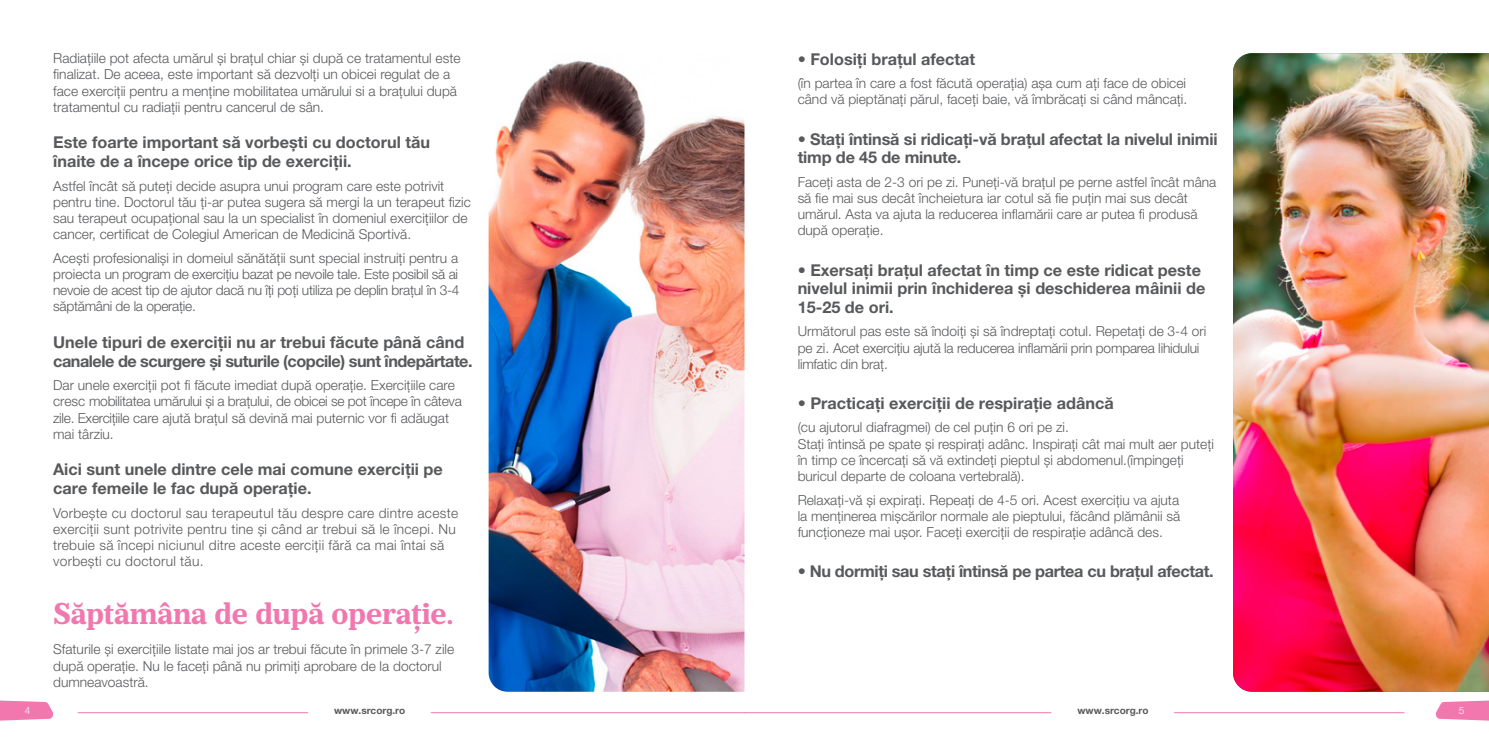
<style>
.page{position:relative;width:1489px;height:745px;background:#fff}
.page>*{position:absolute;margin:0;border:0;box-sizing:border-box;transform-origin:0 0}
.t1{font:700 30px "Prumo Banner";color:#f177ae}
.t2{font:700 16.25px/18.8px "Helvetica Neue LT Pro";color:#58595b}
.t3{font:700 16.25px/18.8px "Helvetica Neue LT Pro";letter-spacing:-.03em;color:#58595b}
.t4{font:700 16.25px "Helvetica Neue LT Pro";letter-spacing:-.02em;color:#58595b}
.t5{font:300 13.75px/16.2px "Helvetica Neue LT Pro";color:#58595b}
.t6{font:300 13.75px/16.2px "Helvetica Neue LT Pro";letter-spacing:.02em;color:#58595b}
.t7{font:700 10px "Helvetica Neue LT Pro";color:#58595b}
.t8{font:300 10px "Helvetica Neue LT Pro";color:#fff}
</style>
<div class="page">
<svg style="left:0;top:700px;width:54px;height:20px"></svg>
<svg style="left:1435px;top:700px;width:53px;height:20px"></svg>
<hr style="left:78px;top:712px;width:230px;height:1px;background:#f177ae">
<hr style="left:431px;top:712px;width:313px;height:1px;background:#f177ae">
<hr style="left:744px;top:712px;width:306px;height:1px;background:#f177ae">
<hr style="left:1174px;top:712px;width:229px;height:1px;background:#f177ae">
<img style="left:1233px;top:53px;width:255px;height:638px">
<img style="left:488px;top:60px;width:256px;height:631px">
<p class="t5" style="left:53px;top:50px;width:409px">Radiațiile pot afecta umărul și brațul chiar și după ce tratamentul este finalizat. De aceea, este important să dezvolți un obicei regulat de a face exerciții pentru a menține mobilitatea umărului si a brațului după tratamentul cu radiații pentru cancerul de sân.</p>
<p class="t2" style="left:53px;top:133px;width:378px">Este foarte important să vorbești cu doctorul tău înaite de a începe orice tip de exerciții.</p>
<p class="t5" style="left:53px;top:177px;width:419px">Astfel încât să puteți decide asupra unui program care este potrivit pentru tine. Doctorul tău ți-ar putea sugera să mergi la un terapeut fizic sau terapeut ocupațional sau la un specialist în domeniul exercițiilor de cancer, certificat de Colegiul American de Medicină Sportivă.</p>
<p class="t5" style="left:53px;top:249px;width:408px;text-align:justify">Acești profesionaliși in domeiul sănătății sunt special instruiți pentru a proiecta un program de exercițiu bazat pe nevoile tale. Este posibil să ai nevoie de acest tip de ajutor dacă nu îți poți utiliza pe deplin brațul în 3-4 săptămâni de la operație.</p>
<p class="t3" style="left:53px;top:332px;width:421px">Unele tipuri de exerciții nu ar trebui făcute până când canalele de scurgere și suturile (copcile) sunt îndepărtate.</p>
<p class="t5" style="left:53px;top:376px;width:410px">Dar unele exerciții pot fi făcute imediat după operație. Exercițiile care cresc mobilitatea umărului și a brațului, de obicei se pot începe în câteva zile. Exercițiile care ajută brațul să devină mai puternic vor fi adăugat mai târziu.</p>
<p class="t2" style="left:53px;top:459px;width:391px">Aici sunt unele dintre cele mai comune exerciții pe care femeile le fac după operație.</p>
<p class="t6" style="left:53px;top:504px;width:406px">Vorbește cu doctorul sau terapeutul tău despre care dintre aceste exerciții sunt potrivite pentru tine și când ar trebui să le începi. Nu trebuie să începi niciunul ditre aceste eerciții fără ca mai întai să vorbești cu doctorul tău.</p>
<h1 class="t1" style="left:53px;top:595px;width:402px">Săptămâna de după operație.</h1>
<p class="t5" style="left:53px;top:640px;width:402px">Sfaturile și exercițiile listate mai jos ar trebui făcute în primele 3-7 zile după operație. Nu le faceți până nu primiți aprobare de la doctorul dumneavoastră.</p>
<p class="t2" style="left:797px;top:49px;width:179px">• Folosiți brațul afectat</p>
<p class="t5" style="left:797px;top:75px;width:391px">(în partea în care a fost făcută operația) așa cum ați face de obicei când vă pieptănați părul, faceți baie, vă îmbrăcați si când mâncați.</p>
<p class="t2" style="left:797px;top:129px;width:421px">• Stați întinsă si ridicați-vă brațul afectat la nivelul inimii timp de 45 de minute.</p>
<p class="t5" style="left:797px;top:173px;width:420px">Faceți asta de 2-3 ori pe zi. Puneți-vă brațul pe perne astfel încât mâna să fie mai sus decât încheietura iar cotul să fie puțin mai sus decât umărul. Asta va ajuta la reducerea inflamării care ar putea fi produsă după operație.</p>
<p class="t2" style="left:797px;top:260px;width:409px">• Exersați brațul afectat în timp ce este ridicat peste nivelul inimii prin închiderea și deschiderea mâinii de<br>15-25 de ori.</p>
<p class="t5" style="left:797px;top:323px;width:410px">Următorul pas este să îndoiți și să îndreptați cotul. Repetați de 3-4 ori pe zi. Acet exercițiu ajută la reducerea inflamării prin pomparea lihidului limfatic din braț.</p>
<p class="t2" style="left:797px;top:393px;width:317px">• Practicați exerciții de respirație adâncă</p>
<p class="t5" style="left:797px;top:419px;width:418px">(cu ajutorul diafragmei) de cel puțin 6 ori pe zi.<br>Stați întinsă pe spate și respirați adânc. Inspirați cât mai mult aer puteți în timp ce încercați să vă extindeți pieptul și abdomenul.(împingeți buricul departe de coloana vertebrală).</p>
<p class="t5" style="left:797px;top:491px;width:384px;text-align:justify">Relaxați-vă și expirați. Repeați de 4-5 ori. Acest exercițiu va ajuta la menținerea mișcărilor normale ale pieptului, făcând plămânii să funcționeze mai ușor. Faceți exerciții de respirație adâncă des.</p>
<p class="t4" style="left:797px;top:561px;width:417px">• Nu dormiți sau stați întinsă pe partea cu brațul afectat.</p>
<p class="t8" style="left:25px;top:704px;width:7px">4</p>
<p class="t7" style="left:334px;top:704px;width:73px">www.srcorg.ro</p>
<p class="t7" style="left:1077px;top:704px;width:73px">www.srcorg.ro</p>
<p class="t8" style="left:1458px;top:704px;width:7px">5</p>
</div>
